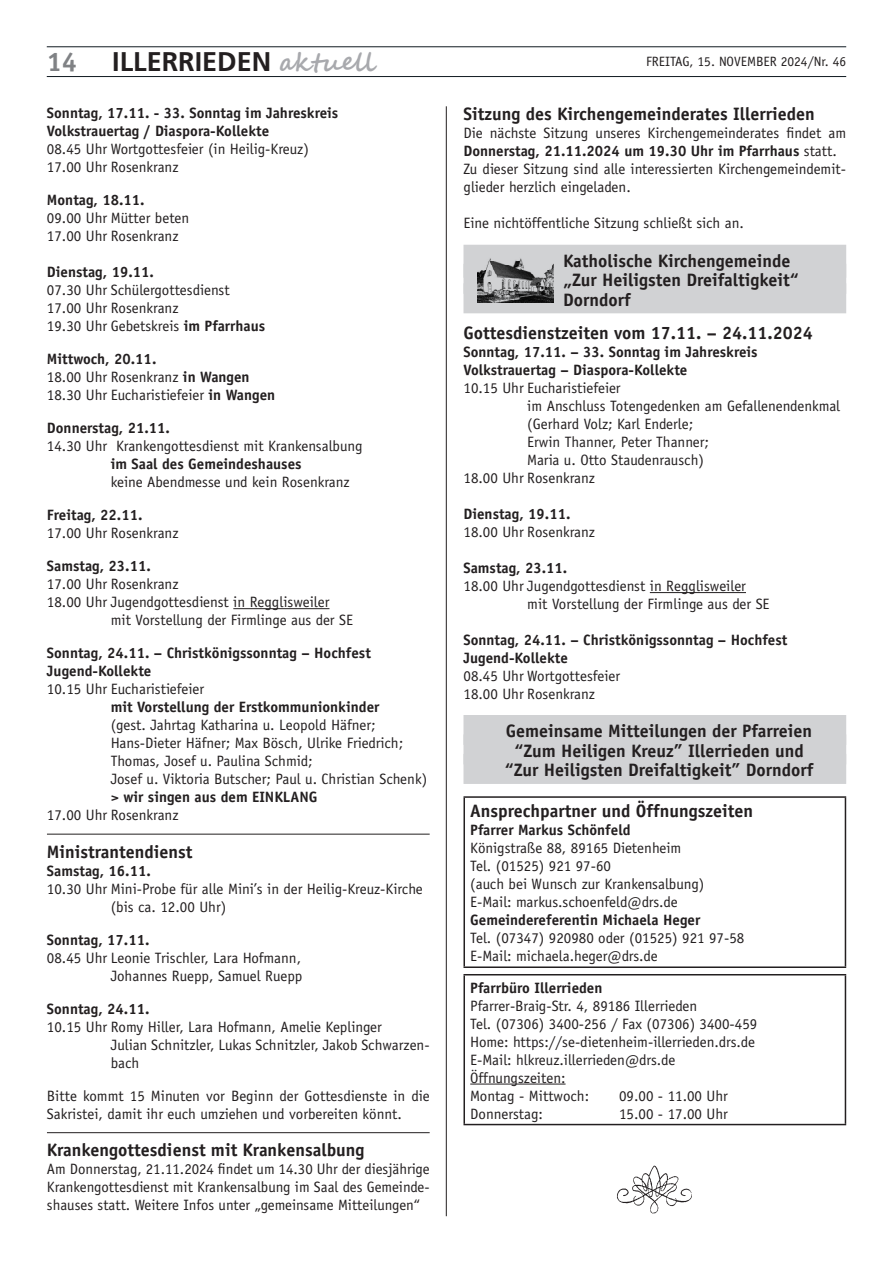
<style>
.page{position:relative;width:893px;height:1263px;background:#fff}
.page>*{position:absolute;margin:0;border:0;box-sizing:border-box;transform-origin:0 0}
.t1{font:700 27px "Frutiger";color:#231f20}
.t2{font:700 27px "Officina Sans";color:#808285}
.t3{font:700 18px/19.5px "Officina Sans";color:#231f20}
.t4{font:15px/18px "Officina Sans";color:#231f20}
.t5{font:700 15px/18px "Officina Sans";color:#231f20}
.t6{font:13.5px "Officina Sans";color:#231f20}
.s1{font-family:"Segoe Script";font-size:25.5px;color:#a8a9ad}
.s2{font-weight:700}
</style>
<div class="page">
<hr style="left:47px;top:76px;width:799px;height:1px;background:#101a21">
<hr style="left:47px;top:47px;width:799px;height:1px;background:#101a21">
<hr style="left:446px;top:106px;width:1px;height:1110px;background:#231f20">
<hr style="left:650px;top:592px;width:96px;height:1px;background:#231f20">
<div style="left:463px;top:245px;width:383px;height:33px;background:#d1d2d4"></div>
<div style="left:463px;top:264px;width:383px;height:30px;background:#d1d2d4"></div>
<div style="left:463px;top:283px;width:383px;height:30px;background:#d1d2d4"></div>
<svg style="left:553px;top:263px;width:1px;height:40px"></svg>
<img style="left:477px;top:258px;width:76px;height:45px">
<div style="left:463px;top:715px;width:383px;height:30px;background:#d1d2d4"></div>
<div style="left:463px;top:734px;width:383px;height:30px;background:#d1d2d4"></div>
<div style="left:463px;top:754px;width:383px;height:30px;background:#d1d2d4"></div>
<hr style="left:463px;top:796px;width:383px;height:2px;background:#231f20">
<hr style="left:463px;top:798px;width:2px;height:168px;background:#231f20">
<hr style="left:845px;top:798px;width:1px;height:168px;background:#231f20">
<hr style="left:463px;top:966px;width:383px;height:2px;background:#231f20">
<hr style="left:463px;top:974px;width:383px;height:1px;background:#231f20">
<hr style="left:463px;top:975px;width:2px;height:149px;background:#231f20">
<hr style="left:845px;top:975px;width:1px;height:149px;background:#231f20">
<hr style="left:463px;top:1124px;width:383px;height:1px;background:#231f20">
<hr style="left:470px;top:1084px;width:96px;height:1px;background:#231f20">
<hr style="left:233px;top:608px;width:96px;height:1px;background:#231f20">
<hr style="left:47px;top:834px;width:383px;height:1px;background:#231f20">
<hr style="left:47px;top:1132px;width:383px;height:1px;background:#231f20">
<img style="left:617px;top:1165px;width:75px;height:48px">
<h1 class="t1" style="left:112px;top:46px;width:264px">ILLERRIEDEN <span class="s1">aktuell</span></h1>
<h1 class="t2" style="left:47px;top:45px;width:32px">14</h1>
<p class="t6" style="left:646px;top:53px;width:202px">FREITAG, 15. NOVEMBER 2024/Nr. 46</p>
<p class="t5" style="left:47px;top:104px;width:293px">Sonntag, 17.11. - 33. Sonntag im Jahreskreis<br>Volkstrauertag / Diaspora-Kollekte</p>
<p class="t4" style="left:47px;top:140px;width:263px">08.45 Uhr Wortgottesfeier (in Heilig-Kreuz)<br>17.00 Uhr Rosenkranz</p>
<p class="t5" style="left:47px;top:191px;width:99px">Montag, 18.11.</p>
<p class="t4" style="left:47px;top:209px;width:144px">09.00 Uhr Mütter beten<br>17.00 Uhr Rosenkranz</p>
<p class="t5" style="left:47px;top:263px;width:108px">Dienstag, 19.11.</p>
<p class="t4" style="left:47px;top:281px;width:220px">07.30 Uhr Schülergottesdienst<br>17.00 Uhr Rosenkranz<br>19.30 Uhr Gebetskreis <span class="s2">im Pfarrhaus</span></p>
<p class="t4" style="left:47px;top:350px;width:230px"><span class="s2">Mittwoch, 20.11.<br></span>18.00 Uhr Rosenkranz <span class="s2">in Wangen<br></span>18.30 Uhr Eucharistiefeier <span class="s2">in Wangen</span></p>
<p class="t5" style="left:47px;top:419px;width:125px">Donnerstag, 21.11.</p>
<p class="t4" style="left:47px;top:437px;width:317px">14.30 Uhr Krankengottesdienst mit Krankensalbung</p>
<p class="t5" style="left:111px;top:455px;width:192px">im Saal des Gemeindeshauses</p>
<p class="t4" style="left:111px;top:473px;width:240px">keine Abendmesse und kein Rosenkranz</p>
<p class="t5" style="left:47px;top:506px;width:97px">Freitag, 22.11.</p>
<p class="t4" style="left:47px;top:524px;width:133px">17.00 Uhr Rosenkranz</p>
<p class="t5" style="left:47px;top:557px;width:105px">Samstag, 23.11.</p>
<p class="t4" style="left:47px;top:575px;width:133px">17.00 Uhr Rosenkranz</p>
<p class="t4" style="left:47px;top:593px;width:284px">18.00 Uhr Jugendgottesdienst in Regglisweiler</p>
<p class="t4" style="left:111px;top:611px;width:244px">mit Vorstellung der Firmlinge aus der SE</p>
<p class="t5" style="left:47px;top:644px;width:325px">Sonntag, 24.11. – Christkönigssonntag – Hochfest<br>Jugend-Kollekte</p>
<p class="t4" style="left:47px;top:680px;width:159px">10.15 Uhr Eucharistiefeier</p>
<p class="t5" style="left:111px;top:698px;width:270px">mit Vorstellung der Erstkommunionkinder</p>
<p class="t4" style="left:111px;top:716px;width:318px">(gest. Jahrtag Katharina u. Leopold Häfner; Hans-Dieter Häfner; Max Bösch, Ulrike Friedrich; Thomas, Josef u. Paulina Schmid;<br>Josef u. Viktoria Butscher; Paul u. Christian Schenk)</p>
<p class="t5" style="left:111px;top:788px;width:208px">&gt; wir singen aus dem EINKLANG</p>
<p class="t4" style="left:47px;top:806px;width:133px">17.00 Uhr Rosenkranz</p>
<p class="t3" style="left:47px;top:842px;width:147px">Ministrantendienst</p>
<p class="t5" style="left:47px;top:861px;width:105px">Samstag, 16.11.</p>
<p class="t4" style="left:111px;top:880px;width:314px;text-indent:-64px">10.30 Uhr Mini-Probe für alle Mini’s in der Heilig-Kreuz-Kirche (bis ca. 12.00 Uhr)</p>
<p class="t5" style="left:47px;top:930px;width:104px">Sonntag, 17.11.</p>
<p class="t4" style="left:47px;top:949px;width:257px;text-align:right">08.45 Uhr Leonie Trischler, Lara Hofmann,<br>Johannes Ruepp, Samuel Ruepp</p>
<p class="t5" style="left:47px;top:999px;width:104px">Sonntag, 24.11.</p>
<p class="t4" style="left:111px;top:1018px;width:320px;text-indent:-64px">10.15 Uhr Romy Hiller, Lara Hofmann, Amelie Keplinger<br>Julian Schnitzler, Lukas Schnitzler, Jakob Schwarzen&shy;bach</p>
<p class="t4" style="left:47px;top:1087px;width:384px">Bitte kommt 15 Minuten vor Beginn der Gottesdienste in die<br>Sakristei, damit ihr euch umziehen und vorbereiten könnt.</p>
<p class="t3" style="left:47px;top:1140px;width:319px">Krankengottesdienst mit Krankensalbung</p>
<p class="t4" style="left:47px;top:1160px;width:384px;text-align:justify">Am Donnerstag, 21.11.2024 findet um 14.30 Uhr der diesjährige Krankengottesdienst mit Krankensalbung im Saal des Gemeinde&shy;shauses statt. Weitere Infos unter „gemeinsame Mitteilungen“</p>
<p class="t3" style="left:463px;top:104px;width:353px">Sitzung des Kirchengemeinderates Illerrieden</p>
<p class="t4" style="left:463px;top:124px;width:384px">Die nächste Sitzung unseres Kirchengemeinderates findet am <span class="s2">Donnerstag, 21.11.2024 um 19.30 Uhr im Pfarrhaus</span> statt.<br>Zu dieser Sitzung sind alle interessierten Kirchengemeindemit&shy;glieder herzlich eingeladen.</p>
<p class="t4" style="left:463px;top:214px;width:282px">Eine nichtöffentliche Sitzung schließt sich an.</p>
<p class="t3" style="left:563px;top:250px;width:237px">Katholische Kirchengemeinde „Zur Heiligsten Dreifaltigkeit“<br>Dorndorf</p>
<p class="t3" style="left:463px;top:323px;width:351px">Gottesdienstzeiten vom 17.11. – 24.11.2024</p>
<p class="t5" style="left:463px;top:343px;width:296px">Sonntag, 17.11. – 33. Sonntag im Jahreskreis<br>Volkstrauertag – Diaspora-Kollekte</p>
<p class="t4" style="left:463px;top:379px;width:159px">10.15 Uhr Eucharistiefeier</p>
<p class="t4" style="left:527px;top:397px;width:314px">im Anschluss Totengedenken am Gefallenendenkmal</p>
<p class="t4" style="left:527px;top:415px;width:167px">(Gerhard Volz; Karl Enderle;</p>
<p class="t4" style="left:527px;top:433px;width:183px">Erwin Thanner, Peter Thanner;</p>
<p class="t4" style="left:527px;top:451px;width:178px">Maria u. Otto Staudenrausch)</p>
<p class="t4" style="left:463px;top:469px;width:133px">18.00 Uhr Rosenkranz</p>
<p class="t5" style="left:463px;top:505px;width:108px">Dienstag, 19.11.</p>
<p class="t4" style="left:463px;top:523px;width:133px">18.00 Uhr Rosenkranz</p>
<p class="t5" style="left:463px;top:559px;width:105px">Samstag, 23.11.</p>
<p class="t4" style="left:527px;top:577px;width:244px;text-indent:-64px">18.00 Uhr Jugendgottesdienst in Regglisweiler mit Vorstellung der Firmlinge aus der SE</p>
<p class="t5" style="left:463px;top:631px;width:325px">Sonntag, 24.11. – Christkönigssonntag – Hochfest<br>Jugend-Kollekte</p>
<p class="t4" style="left:463px;top:667px;width:158px">08.45 Uhr Wortgottesfeier<br>18.00 Uhr Rosenkranz</p>
<p class="t3" style="left:505px;top:721px;width:310px;text-align:center">Gemeinsame Mitteilungen der Pfarreien “Zum Heiligen Kreuz” Illerrieden und “Zur Heiligsten Dreifaltigkeit” Dorndorf</p>
<p class="t3" style="left:470px;top:801px;width:284px">Ansprechpartner und Öffnungszeiten</p>
<p class="t5" style="left:470px;top:821px;width:162px">Pfarrer Markus Schönfeld</p>
<p class="t4" style="left:470px;top:839px;width:236px">Königstraße 88, 89165 Dietenheim<br>Tel. (01525) 921 97-60<br>(auch bei Wunsch zur Krankensalbung)<br>E-Mail: markus.schoenfeld@drs.de</p>
<p class="t5" style="left:470px;top:911px;width:232px">Gemeindereferentin Michaela Heger</p>
<p class="t4" style="left:470px;top:929px;width:276px">Tel. (07347) 920980 oder (01525) 921 97-58<br>E-Mail: michaela.heger@drs.de</p>
<p class="t5" style="left:470px;top:978px;width:134px">Pfarrbüro Illerrieden</p>
<p class="t4" style="left:470px;top:996px;width:289px">Pfarrer-Braig-Str. 4, 89186 Illerrieden<br>Tel. (07306) 3400-256 / Fax (07306) 3400-459<br>Home: https://se-dietenheim-illerrieden.drs.de E-Mail: hlkreuz.illerrieden@drs.de Öffnungszeiten:<br>Montag - Mittwoch:</p>
<p class="t4" style="left:619px;top:1086px;width:110px">09.00 - 11.00 Uhr</p>
<p class="t4" style="left:470px;top:1104px;width:74px">Donnerstag:</p>
<p class="t4" style="left:619px;top:1104px;width:110px">15.00 - 17.00 Uhr</p>
</div>
